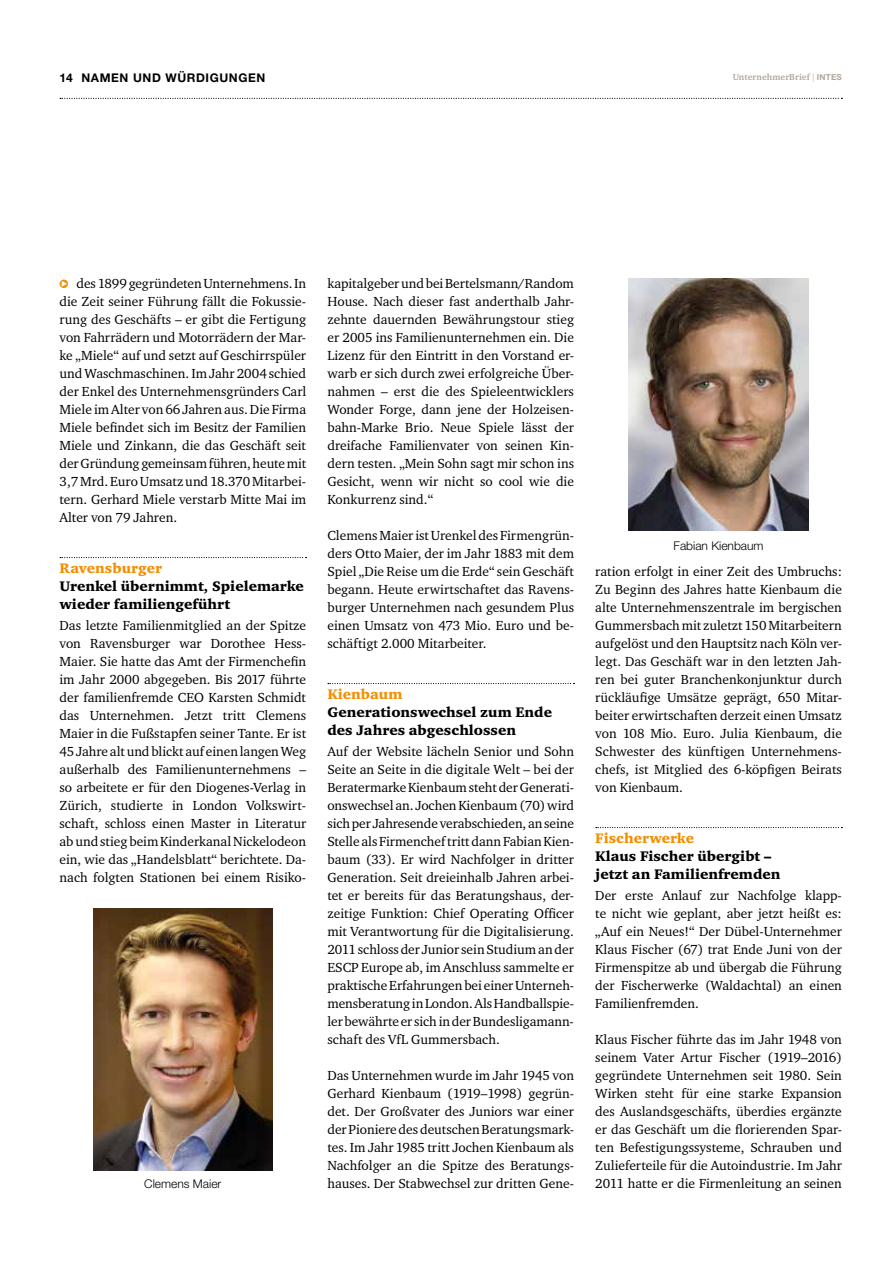
<style>
.page{position:relative;width:893px;height:1263px;background:#fff}
.page>*{position:absolute;margin:0;border:0;box-sizing:border-box;transform-origin:0 0}
.t1{font:14.25px/18px "Charter ITC Blac";color:#000}
.t2{font:14.25px "Charter ITC Blac";color:#f28e00}
.t3{font:13.5px/18px "Charter ITC";color:#000;text-align:justify}
.t4{font:300 12px "Helvetica Neue LT";color:#000}
.t5{font:700 12px "Helvetica Neue LT";letter-spacing:.05em;color:#000}
.t6{font:700 9px "Charter ITC";letter-spacing:.01em;color:#b0a69d}
.s1{font-family:"Helvetica Neue LT";font-weight:300;font-size:8.7px}
.s2{font-family:"Helvetica Neue LT";font-size:8.25px}
</style>
<div class="page">
<svg style="left:328px;top:683px;width:246px;height:1px"></svg>
<svg style="left:60px;top:557px;width:247px;height:1px"></svg>
<svg style="left:60px;top:98px;width:782px;height:1px"></svg>
<svg style="left:596px;top:827px;width:246px;height:1px"></svg>
<img style="left:93px;top:909px;width:180px;height:261px">
<img style="left:629px;top:279px;width:179px;height:252px">
<svg style="left:60px;top:279px;width:8px;height:9px"></svg>
<p class="t5" style="left:60px;top:70px;width:15px">14</p>
<p class="t5" style="left:81px;top:70px;width:185px">NAMEN UND WÜRDIGUNGEN</p>
<p class="t6" style="left:733px;top:72px;width:111px">UnternehmerBrief <span class="s1">|</span> <span class="s2">INTES</span></p>
<p class="t3" style="left:60px;top:274px;width:248px;text-indent:17px">des 1899 gegründeten Unternehmens. In die Zeit seiner Führung fällt die Fokussie&shy;rung des Geschäfts – er gibt die Fertigung von Fahrrädern und Motorrädern der Mar&shy;ke „Miele“ auf und setzt auf Geschirrspüler und Waschmaschinen. Im Jahr 2004 schied der Enkel des Unternehmensgründers Carl Miele im Alter von 66 Jahren aus. Die Firma Miele befindet sich im Besitz der Familien Miele und Zinkann, die das Geschäft seit der Gründung gemeinsam führen, heute mit 3,7 Mrd. Euro Umsatz und 18.370 Mitarbei&shy;tern. Gerhard Miele verstarb Mitte Mai im Alter von 79 Jahren.</p>
<p class="t2" style="left:60px;top:559px;width:104px">Ravensburger</p>
<p class="t1" style="left:60px;top:577px;width:246px">Urenkel übernimmt, Spielemarke wieder familiengeführt</p>
<p class="t3" style="left:60px;top:616px;width:248px">Das letzte Familienmitglied an der Spitze von Ravensburger war Dorothee Hess-Maier. Sie hatte das Amt der Firmenchefin im Jahr 2000 abgegeben. Bis 2017 führte der familienfremde CEO Karsten Schmidt das Unternehmen. Jetzt tritt Clemens Maier in die Fußstapfen seiner Tante. Er ist 45 Jahre alt und blickt auf einen langen Weg außerhalb des Familienunternehmens – so arbeitete er für den Diogenes-Verlag in Zürich, studierte in London Volkswirt&shy;schaft, schloss einen Master in Literatur ab und stieg beim Kinderkanal Nickelodeon ein, wie das „Handelsblatt“ berichtete. Da&shy;nach folgten Stationen bei einem Risiko-</p>
<p class="t3" style="left:327px;top:274px;width:248px">kapitalgeber und bei Bertelsmann/Random House. Nach dieser fast anderthalb Jahr&shy;zehnte dauernden Bewährungstour stieg er 2005 ins Familienunternehmen ein. Die Lizenz für den Eintritt in den Vorstand er&shy;warb er sich durch zwei erfolgreiche Über&shy;nahmen – erst die des Spieleentwicklers Wonder Forge, dann jene der Holzeisen&shy;bahn-Marke Brio. Neue Spiele lässt der dreifache Familienvater von seinen Kin&shy;dern testen. „Mein Sohn sagt mir schon ins Gesicht, wenn wir nicht so cool wie die Konkurrenz sind.“</p>
<p class="t3" style="left:327px;top:526px;width:248px">Clemens Maier ist Urenkel des Firmengrün&shy;ders Otto Maier, der im Jahr 1883 mit dem Spiel „Die Reise um die Erde“ sein Geschäft begann. Heute erwirtschaftet das Ravens&shy;burger Unternehmen nach gesundem Plus einen Umsatz von 473 Mio. Euro und be&shy;schäftigt 2.000 Mitarbeiter.</p>
<p class="t2" style="left:327px;top:685px;width:77px">Kienbaum</p>
<p class="t1" style="left:327px;top:703px;width:226px">Generationswechsel zum Ende des Jahres abgeschlossen</p>
<p class="t3" style="left:327px;top:742px;width:248px">Auf der Website lächeln Senior und Sohn Seite an Seite in die digitale Welt – bei der Beratermarke Kienbaum steht der Generati&shy;onswechsel an. Jochen Kienbaum (70) wird sich per Jahresende verabschieden, an seine Stelle als Firmenchef tritt dann Fabian Kien&shy;baum (33). Er wird Nachfolger in dritter Generation. Seit dreieinhalb Jahren arbei&shy;tet er bereits für das Beratungshaus, der&shy;zeitige Funktion: Chief Operating Officer mit Verantwortung für die Digitalisierung.<br>2011 schloss der Junior sein Studium an der ESCP Europe ab, im Anschluss sammelte er praktische Erfahrungen bei einer Unterneh&shy;mensberatung in London. Als Handballspie&shy;ler bewährte er sich in der Bundesligamann&shy;schaft des VfL Gummersbach.</p>
<p class="t3" style="left:327px;top:1066px;width:248px">Das Unternehmen wurde im Jahr 1945 von Gerhard Kienbaum (1919–1998) gegrün&shy;det. Der Großvater des Juniors war einer der Pioniere des deutschen Beratungsmark&shy;tes. Im Jahr 1985 tritt Jochen Kienbaum als Nachfolger an die Spitze des Beratungs&shy;hauses. Der Stabwechsel zur dritten Gene-</p>
<p class="t4" style="left:674px;top:538px;width:92px">Fabian Kienbaum</p>
<p class="t3" style="left:595px;top:562px;width:248px">ration erfolgt in einer Zeit des Umbruchs:<br>Zu Beginn des Jahres hatte Kienbaum die alte Unternehmenszentrale im bergischen Gummersbach mit zuletzt 150 Mitarbeitern aufgelöst und den Hauptsitz nach Köln ver&shy;legt. Das Geschäft war in den letzten Jah&shy;ren bei guter Branchenkonjunktur durch rückläufige Umsätze geprägt, 650 Mitar&shy;beiter erwirtschaften derzeit einen Umsatz von 108 Mio. Euro. Julia Kienbaum, die Schwester des künftigen Unternehmens&shy;chefs, ist Mitglied des 6-köpfigen Beirats von Kienbaum.</p>
<p class="t2" style="left:595px;top:829px;width:100px">Fischerwerke</p>
<p class="t1" style="left:595px;top:847px;width:187px">Klaus Fischer übergibt – jetzt an Familienfremden</p>
<p class="t3" style="left:595px;top:886px;width:248px">Der erste Anlauf zur Nachfolge klapp&shy;te nicht wie geplant, aber jetzt heißt es: „Auf ein Neues!“ Der Dübel-Unternehmer Klaus Fischer (67) trat Ende Juni von der Firmenspitze ab und übergab die Führung der Fischerwerke (Waldachtal) an einen Familienfremden.</p>
<p class="t3" style="left:595px;top:1030px;width:248px">Klaus Fischer führte das im Jahr 1948 von seinem Vater Artur Fischer (1919–2016) gegründete Unternehmen seit 1980. Sein Wirken steht für eine starke Expansion des Auslandsgeschäfts, überdies ergänzte er das Geschäft um die florierenden Spar&shy;ten Befestigungssysteme, Schrauben und Zulieferteile für die Autoindustrie. Im Jahr</p>
<p class="t4" style="left:144px;top:1177px;width:79px">Clemens Maier</p>
<p class="t3" style="left:595px;top:1174px;width:248px">2011 hatte er die Firmenleitung an seinen</p>
</div>
